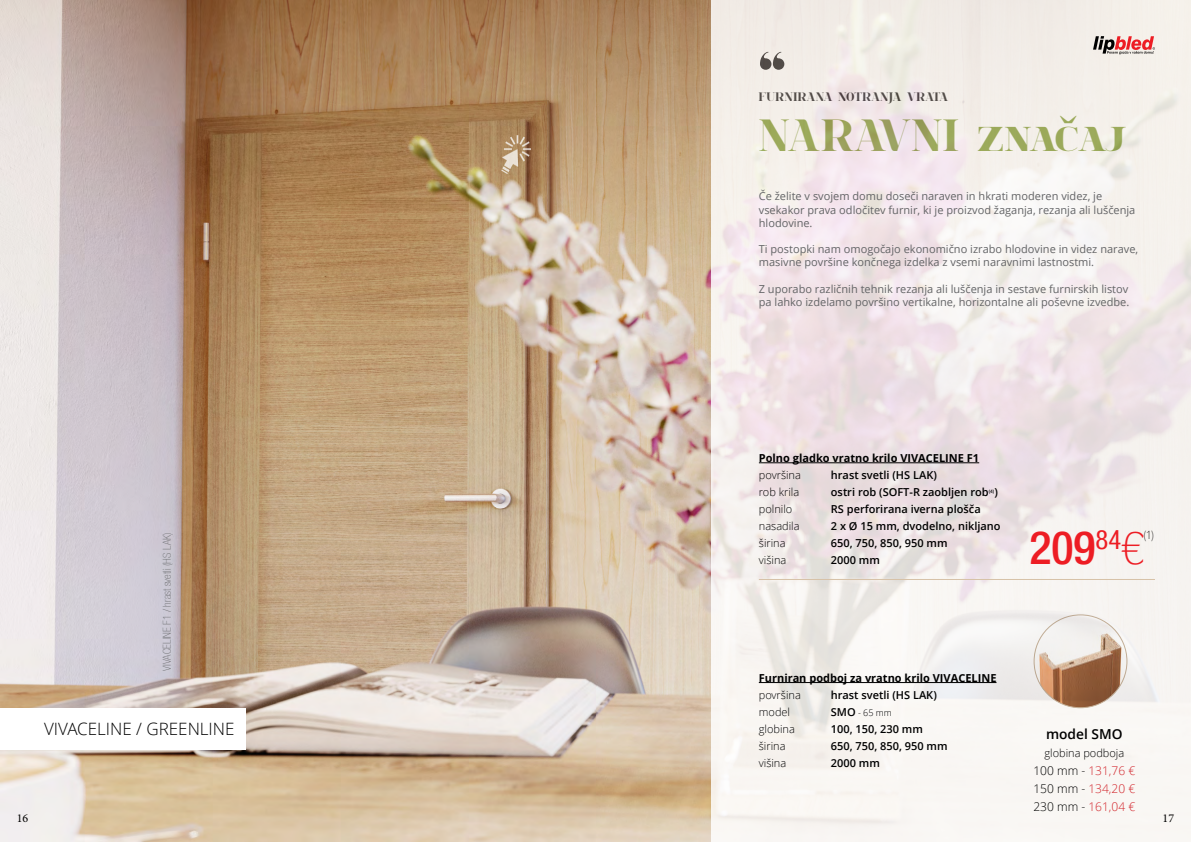
<style>
.page{position:relative;width:1191px;height:842px;background:#fff}
.page>*{position:absolute;margin:0;border:0;box-sizing:border-box;transform-origin:0 0}
.t1{font:73.3px "spinwerad C Bold";color:#414042}
.t2{font:47.4px "spinwerad C Bold";color:#96ac55}
.t3{font:500 condensed 46px "Helvetica Neue LT Com";color:#ed1d24}
.t4{font:300 17px "Open Sans";color:#000}
.t5{font:600 13.7px "Open Sans";color:#000}
.t6{font:12.9px "spinwerad C Bold";color:#414042}
.t7{font:300 12px/18px "Open Sans";color:#d2232a;text-align:justify}
.t8{font:12px "Minion Pro";color:#000}
.t9{font:100 condensed 11.7px "Helvetica Neue LT Com";color:#000}
.t10{font:11px/13.2px "Open Sans";color:#636466}
.t11{font:600 11px "Open Sans";color:#000}
.t12{font:300 11px "Open Sans";color:#000}
.t13{font:700 11px "Open Sans";color:#000}
.t14{font:100 condensed 11px "Helvetica Neue LT Com";color:#6d6e71}
.t15{font:300 9px "Open Sans";color:#000}
.t16{font:600 4.7px "Open Sans";color:#000}
.s1{font-weight:100}
.s2{font-weight:600;font-size:11px}
.s3{color:#000}
</style>
<div class="page">
<img style="left:0;top:0;width:711px;height:842px">
<svg style="left:711px;top:0;width:480px;height:842px;fill:#f5efec"></svg>
<div style="left:0;top:708px;width:246px;height:42px;background:#fff"></div>
<hr style="left:759px;top:682px;width:237px;height:1px;background:#000">
<hr style="left:759px;top:462px;width:220px;height:1px;background:#000">
<hr style="left:759px;top:579px;width:396px;height:1px;background:#d7c2a8">
<svg style="left:1034px;top:615px;width:93px;height:93px"></svg>
<img style="left:1034px;top:626px;width:93px;height:82px">
<svg style="left:1093px;top:36px;width:62px;height:18px"></svg>
<img style="left:501px;top:135px;width:30px;height:38px">
<h1 class="t1" style="left:758px;top:30px;width:29px">“</h1>
<p class="t6" style="left:758px;top:87px;width:191px">FURNIRANA NOTRANJA VRATA</p>
<h2 class="t2" style="left:758px;top:102px;width:369px">NARAVNI značaj</h2>
<p class="t14" style="left:161px;top:671px;width:140px;rotate:-90deg">VIVACELINE F1 / hrast svetli (HS LAK)</p>
<h3 class="t4" style="left:44px;top:717px;width:192px">VIVACELINE / GREENLINE</h3>
<p class="t10" style="left:759px;top:189px;width:378px">Če želite v svojem domu doseči naraven in hkrati moderen videz, je vsekakor prava odločitev furnir, ki je proizvod žaganja, rezanja ali luščenja hlodovine.</p>
<p class="t10" style="left:759px;top:242px;width:381px">Ti postopki nam omogočajo ekonomično izrabo hlodovine in videz narave, masivne površine končnega izdelka z vsemi naravnimi lastnostmi.</p>
<p class="t10" style="left:759px;top:282px;width:372px">Z uporabo različnih tehnik rezanja ali luščenja in sestave furnirskih listov pa lahko izdelamo površino vertikalne, horizontalne ali poševne izvedbe.</p>
<p class="t13" style="left:759px;top:450px;width:222px">Polno gladko vratno krilo VIVACELINE F1</p>
<p class="t12" style="left:759px;top:467px;width:44px">površina</p>
<p class="t11" style="left:831px;top:467px;width:107px">hrast svetli (HS LAK)</p>
<p class="t12" style="left:759px;top:484px;width:42px">rob krila</p>
<p class="t11" style="left:831px;top:484px;width:159px">ostri rob (SOFT-R zaobljen rob</p>
<p class="t16" style="left:988px;top:488px;width:7px">(4)</p>
<p class="t11" style="left:994px;top:484px;width:5px">)</p>
<p class="t12" style="left:759px;top:501px;width:35px">polnilo</p>
<p class="t11" style="left:831px;top:501px;width:151px">RS perforirana iverna plošča</p>
<p class="t12" style="left:759px;top:518px;width:42px">nasadila</p>
<p class="t11" style="left:831px;top:518px;width:171px">2 x Ø 15 mm, dvodelno, nikljano</p>
<p class="t12" style="left:759px;top:535px;width:28px">širina</p>
<p class="t11" style="left:831px;top:535px;width:118px">650, 750, 850, 950 mm</p>
<p class="t12" style="left:759px;top:552px;width:29px">višina</p>
<p class="t11" style="left:831px;top:552px;width:51px">2000 mm</p>
<h3 class="t3" style="left:1029px;top:520px;width:116px">209<sup>84</sup><span class="s1">€</span></h3>
<p class="t9" style="left:1143px;top:528px;width:12px">(1)</p>
<p class="t13" style="left:759px;top:670px;width:239px">Furniran podboj za vratno krilo VIVACELINE</p>
<p class="t12" style="left:759px;top:687px;width:44px">površina</p>
<p class="t11" style="left:831px;top:687px;width:107px">hrast svetli (HS LAK)</p>
<p class="t12" style="left:759px;top:704px;width:33px">model</p>
<p class="t15" style="left:831px;top:706px;width:62px"><span class="s2">SMO</span> - 65 mm</p>
<p class="t12" style="left:759px;top:721px;width:38px">globina</p>
<p class="t11" style="left:831px;top:721px;width:94px">100, 150, 230 mm</p>
<p class="t12" style="left:759px;top:738px;width:28px">širina</p>
<p class="t11" style="left:831px;top:738px;width:118px">650, 750, 850, 950 mm</p>
<p class="t12" style="left:759px;top:755px;width:29px">višina</p>
<p class="t11" style="left:831px;top:755px;width:51px">2000 mm</p>
<p class="t5" style="left:1046px;top:725px;width:78px">model SMO</p>
<p class="t12" style="left:1044px;top:745px;width:81px">globina podboja</p>
<p class="t7" style="left:1033px;top:761px;width:103px"><span class="s3">100 mm -</span> 131,76 € <span class="s3">150 mm -</span> 134,20 € <span class="s3">230 mm -</span> 161,04 €</p>
<p class="t8" style="left:17px;top:810px;width:13px">16</p>
<p class="t8" style="left:1162px;top:810px;width:13px">17</p>
</div>
